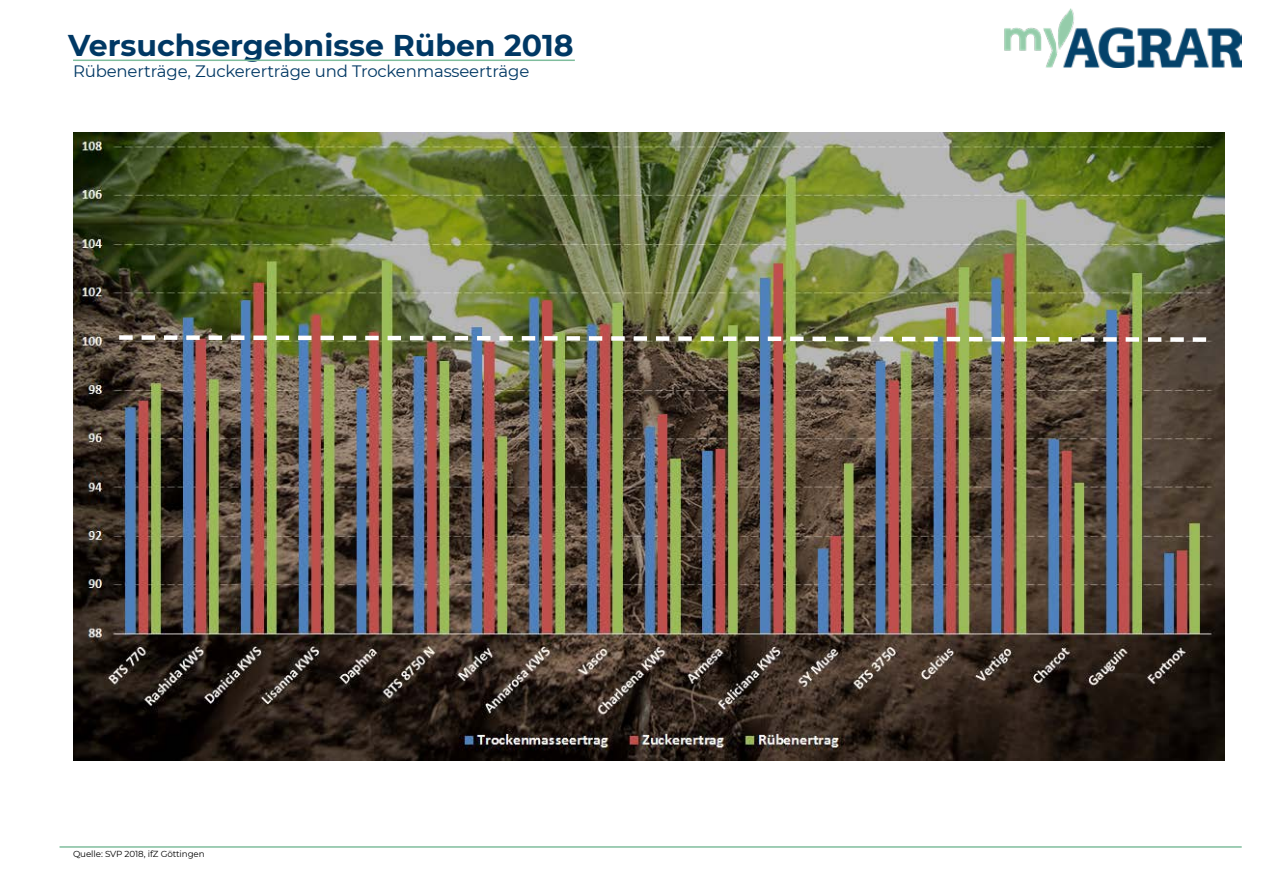
<style>
.page{position:relative;width:1263px;height:893px;background:#fff}
.page>*{position:absolute;margin:0;border:0;box-sizing:border-box;transform-origin:0 0}
.t1{font:700 30px "Montserrat";color:#003864}
.t2{font:16.5px "Montserrat";letter-spacing:-.01em;color:#003864}
.t3{font:8.7px "Montserrat";letter-spacing:-.01em;color:#000}
</style>
<div class="page">
<img style="left:1004px;top:8px;width:237px;height:60px">
<hr style="left:73px;top:60px;width:502px;height:1px;background:#7fbd9d">
<hr style="left:60px;top:846px;width:1182px;height:2px;background:#7fbd9d">
<img style="left:73px;top:133px;width:1152px;height:627px">
<img style="left:100px;top:331px;width:1113px;height:31px">
<h1 class="t1" style="left:68px;top:24px;width:507px">Versuchsergebnisse Rüben 2018</h1>
<p class="t2" style="left:73px;top:60px;width:458px">Rübenerträge, Zuckererträge und Trockenmasseerträge</p>
<p class="t3" style="left:73px;top:848px;width:133px">Quelle: SVP 2018, ifZ Göttingen</p>
</div>
